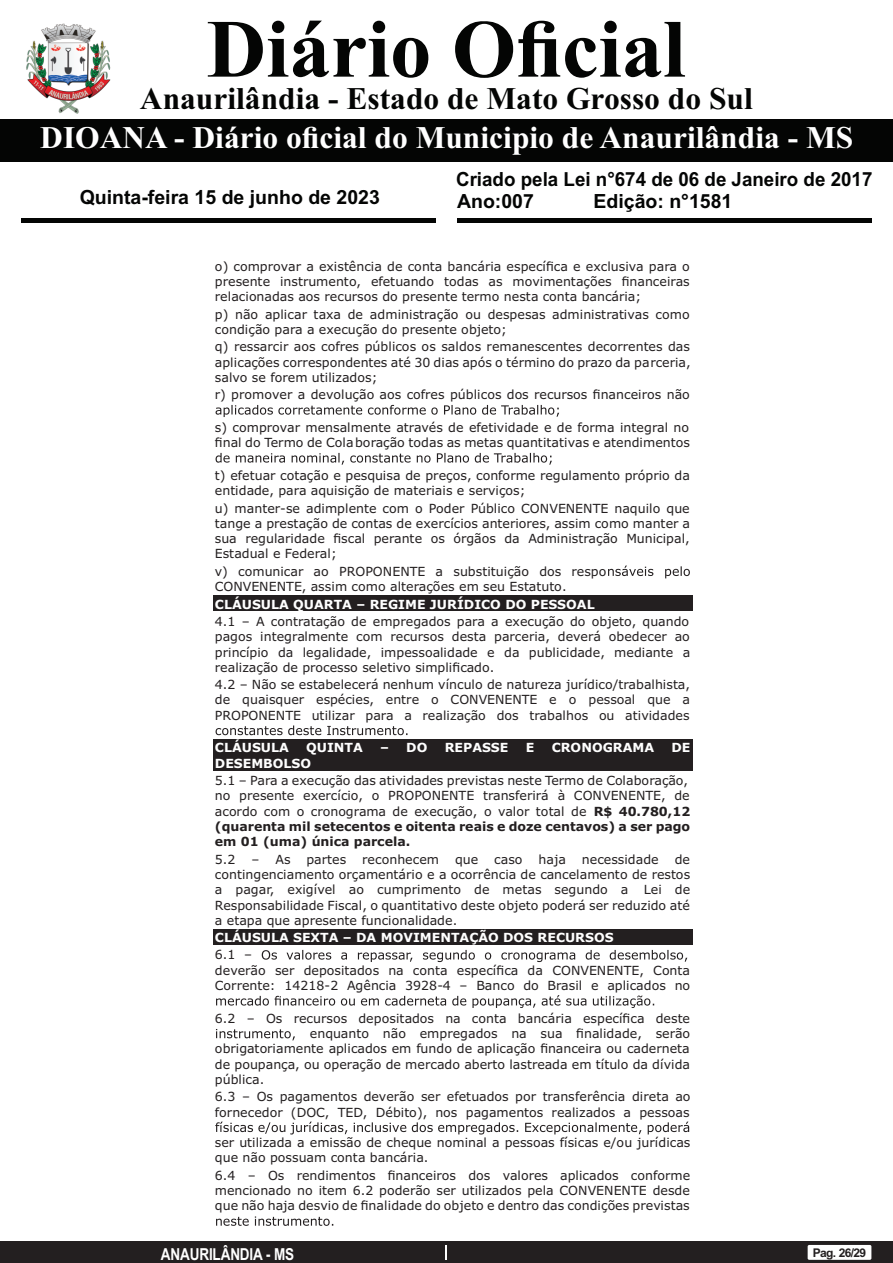
<style>
.page{position:relative;width:893px;height:1263px;background:#fff}
.page>*{position:absolute;margin:0;border:0;box-sizing:border-box;transform-origin:0 0}
.t1{font:700 82.5px "Times New Roman";color:#040504}
.t2{font:700 31.5px "Times New Roman";color:#fff}
.t3{font:700 31.5px "Times New Roman";color:#040504}
.t4{font:700 19.5px/21.8px "Arial";color:#040504;scale:.96 1}
.t5{font:700 19.5px "Arial";color:#040504}
.t6{font:700 16.5px "Arial Narrow";letter-spacing:-.01em;color:#fff}
.t7{font:12.6px/15.3px "Verdana";color:#231f20}
.t8{font:700 12.6px "Verdana";color:#fff}
.t9{font:700 12px "Arial";letter-spacing:-.055em;color:#231f20}
.s1{font-weight:700}
</style>
<div class="page">
<svg style="left:216px;top:405px;width:343px;height:12px"></svg>
<svg style="left:216px;top:453px;width:336px;height:12px"></svg>
<svg style="left:608px;top:566px;width:82px;height:12px"></svg>
<div style="left:213px;top:596px;width:479px;height:15px;background:#231f20"></div>
<svg style="left:216px;top:725px;width:191px;height:10px"></svg>
<div style="left:213px;top:739px;width:479px;height:16px;background:#231f20"></div>
<div style="left:213px;top:755px;width:479px;height:15px;background:#231f20"></div>
<div style="left:213px;top:929px;width:479px;height:15px;background:#231f20"></div>
<svg style="left:262px;top:950px;width:213px;height:12px"></svg>
<svg style="left:485px;top:950px;width:202px;height:12px"></svg>
<svg style="left:216px;top:995px;width:438px;height:13px"></svg>
<svg style="left:216px;top:1029px;width:79px;height:11px"></svg>
<svg style="left:215px;top:1121px;width:474px;height:13px"></svg>
<svg style="left:216px;top:1216px;width:117px;height:10px"></svg>
<div style="left:0;top:1242px;width:893px;height:21px;background:#231f20"></div>
<svg style="left:446px;top:1245px;width:1px;height:15px"></svg>
<div style="left:808px;top:1245px;width:63px;height:15px;background:#fff;border-radius:2px"></div>
<div style="left:0;top:119px;width:893px;height:42px;background:#040504"></div>
<hr style="left:21px;top:218px;width:415px;height:4px;background:#040504">
<hr style="left:457px;top:218px;width:415px;height:4px;background:#040504">
<img style="left:26px;top:23px;width:85px;height:91px">
<h1 class="t1" style="left:207px;top:21px;width:480px">Diário Oficial</h1>
<h2 class="t3" style="left:140px;top:88px;width:614px">Anaurilândia - Estado de Mato Grosso do Sul</h2>
<h2 class="t2" style="left:40px;top:126px;width:814px">DIOANA - Diário oficial do Municipio de Anaurilândia - MS</h2>
<h3 class="t5" style="left:80px;top:190px;width:302px">Quinta-feira 15 de junho de 2023</h3>
<h3 class="t4" style="left:456px;top:170px;width:435px">Criado pela Lei n°674 de 06 de Janeiro de 2017<br>Ano:007</h3>
<h3 class="t5" style="left:593px;top:193px;width:140px">Edição: n°1581</h3>
<p class="t7" style="left:215px;top:259px;width:476px;text-align:justify">o) comprovar a existência de conta bancária específica e exclusiva para o presente instrumento, efetuando todas as movimentações financeiras relacionadas aos recursos do presente termo nesta conta bancária;</p>
<p class="t7" style="left:215px;top:307px;width:476px">p) não aplicar taxa de administração ou despesas administrativas como condição para a execução do presente objeto;</p>
<p class="t7" style="left:215px;top:340px;width:477px;text-align:justify">q) ressarcir aos cofres públicos os saldos remanescentes decorrentes das aplicações correspondentes até 30 dias após o término do prazo da parceria, salvo se forem utilizados;</p>
<p class="t7" style="left:215px;top:388px;width:476px">r) promover a devolução aos cofres públicos dos recursos financeiros não</p>
<p class="t7" style="left:215px;top:421px;width:477px">s) comprovar mensalmente através de efetividade e de forma integral no final do Termo de Colaboração todas as metas quantitativas e atendimentos</p>
<p class="t7" style="left:215px;top:469px;width:476px">t) efetuar cotação e pesquisa de preços, conforme regulamento próprio da entidade, para aquisição de materiais e serviços;</p>
<p class="t7" style="left:215px;top:501px;width:477px;text-align:justify">u) manter-se adimplente com o Poder Público CONVENENTE naquilo que tange a prestação de contas de exercícios anteriores, assim como manter a sua regularidade fiscal perante os órgãos da Administração Municipal, Estadual e Federal;</p>
<p class="t7" style="left:215px;top:565px;width:393px">v) comunicar ao PROPONENTE a substituição dos respo<br>CONVENENTE, assim como alterações em seu Estatuto.</p>
<p class="t8" style="left:215px;top:599px;width:381px">CLÁUSULA QUARTA – REGIME JURÍDICO DO PESSOAL</p>
<p class="t7" style="left:215px;top:615px;width:477px;text-align:justify">4.1 – A contratação de empregados para a execução do objeto, quando pagos integralmente com recursos desta parceria, deverá obedecer ao princípio da legalidade, impessoalidade e da publicidade, mediante a realização de processo seletivo simplificado.</p>
<p class="t7" style="left:215px;top:678px;width:477px;text-align:justify">4.2 – Não se estabelecerá nenhum vínculo de natureza jurídico/trabalhista, de quaisquer espécies, entre o CONVENENTE e o pessoal que a PROPONENTE utilizar para a realização dos trabalhos ou atividades</p>
<p class="t8" style="left:215px;top:743px;width:76px">CLÁUSULA</p>
<p class="t8" style="left:306px;top:743px;width:58px">QUINTA</p>
<p class="t8" style="left:380px;top:743px;width:49px">– DO</p>
<p class="t8" style="left:445px;top:743px;width:65px">REPASSE</p>
<p class="t8" style="left:526px;top:743px;width:10px">E</p>
<p class="t8" style="left:552px;top:743px;width:104px">CRONOGRAMA</p>
<p class="t8" style="left:671px;top:743px;width:20px">DE</p>
<p class="t8" style="left:215px;top:758px;width:98px">DESEMBOLSO</p>
<p class="t7" style="left:215px;top:774px;width:477px">5.1 – Para a execução das atividades previstas neste Termo de Colaboração, no presente exercício, o PROPONENTE transferirá à CONVENENTE, de acordo com o cronograma de execução, o valor total de <span class="s1">R$ 40.780,12 (quarenta mil setecentos e oitenta reais e doze centavos) a ser pago em 01 (uma) única parcela.</span></p>
<p class="t7" style="left:215px;top:852px;width:22px">5.2</p>
<p class="t7" style="left:251px;top:852px;width:41px">– As</p>
<p class="t7" style="left:306px;top:852px;width:41px">partes</p>
<p class="t7" style="left:362px;top:852px;width:78px">reconhecem</p>
<p class="t7" style="left:455px;top:852px;width:25px">que</p>
<p class="t7" style="left:494px;top:852px;width:30px">caso</p>
<p class="t7" style="left:538px;top:852px;width:29px">haja</p>
<p class="t7" style="left:582px;top:852px;width:78px">necessidade</p>
<p class="t7" style="left:215px;top:852px;width:477px;text-align:justify;text-indent:460px">de contingenciamento orçamentário e a ocorrência de cancelamento de restos a pagar, exigível ao cumprimento de metas segundo a Lei de Responsabilidade Fiscal, o quantitativo deste objeto poderá ser reduzido até a etapa que apresente funcionalidade.</p>
<p class="t8" style="left:215px;top:932px;width:400px">CLÁUSULA SEXTA – DA MOVIMENTAÇÃO DOS RECURSOS</p>
<p class="t7" style="left:215px;top:948px;width:477px">6.1 –<br>deverão ser depositados na conta específica da CONVENENTE, Conta<br>Corrente: 14218-2 Agência 3928-4 – Banco do Brasil e aplicados no</p>
<p class="t7" style="left:215px;top:1011px;width:477px">6.2 – Os recursos depositados na conta bancária específica deste</p>
<p class="t7" style="left:310px;top:1027px;width:382px">enquanto não empregados na sua finalidade, serão</p>
<p class="t7" style="left:215px;top:1042px;width:476px">obrigatoriamente aplicados em fundo de aplicação financeira ou caderneta</p>
<p class="t7" style="left:215px;top:1057px;width:477px">de poupança, ou operação de mercado aberto lastreada em título da dívida</p>
<p class="t7" style="left:215px;top:1073px;width:51px">pública.</p>
<p class="t7" style="left:215px;top:1090px;width:477px">6.3 – Os pagamentos deverão ser efetuados por transferência direta ao fornecedor (DOC, TED, Débito), nos pagamentos realizados a pessoas</p>
<p class="t7" style="left:215px;top:1136px;width:477px">ser utilizada a emissão de cheque nominal a pessoas físicas e/ou jurídicas que não possuam conta bancária.</p>
<p class="t7" style="left:215px;top:1169px;width:477px;text-align:justify">6.4 – Os rendimentos financeiros dos valores aplicados conforme mencionado no item 6.2 poderão ser utilizados pela CONVENENTE desde que não haja desvio de finalidade do objeto e dentro das condições previstas</p>
<h3 class="t6" style="left:161px;top:1248px;width:135px">ANAURILÂNDIA - MS</h3>
<p class="t9" style="left:813px;top:1248px;width:55px">Pag. 26/29</p>
</div>
